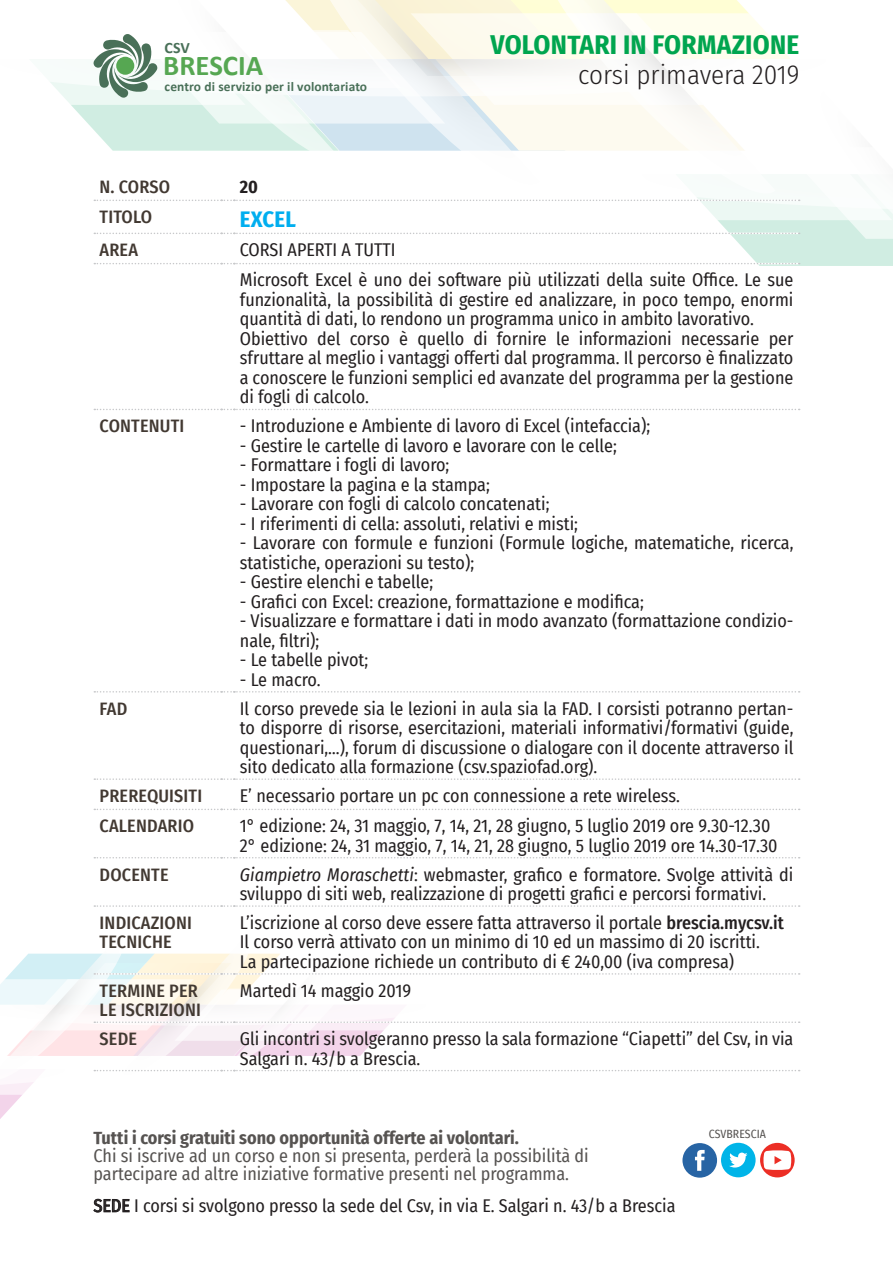
<style>
.page{position:relative;width:893px;height:1263px;background:#fff}
.page>*{position:absolute;margin:0;border:0;box-sizing:border-box;transform-origin:0 0}
.t1{font:700 28.8px "Calibri";color:#56a752}
.t2{font:700 27px "Fira Sans Condensed";letter-spacing:.01em;color:#00a54f}
.t3{font:300 27px "Fira Sans Condensed";color:#231f20}
.t4{font:700 22.5px "Fira Sans Condensed";letter-spacing:.01em;color:#00aeef}
.t5{font:18px/19.5px "Fira Sans Condensed";color:#231f20}
.t6{font:18px/18px "Fira Sans Condensed";color:#565351}
.t7{font:500 18px/19.5px "Fira Sans Condensed";letter-spacing:.01em;color:#423932}
.t8{font:700 18px "Fira Sans Condensed";color:#565351}
.t9{font:700 18px "Fira Sans Condensed";color:#231f20}
.t10{font:700 15.9px "Calibri";color:#497058}
.t11{font:700 13.5px "Calibri";letter-spacing:.01em;color:#497058}
.t12{font:11.7px "Fira Sans Condensed";letter-spacing:.01em;color:#565351}
.s1{font-style:italic}
.s2{font-weight:500}
</style>
<div class="page">
<svg style="left:94px;top:409px;width:706px;height:1px"></svg>
<svg style="left:94px;top:691px;width:706px;height:1px"></svg>
<svg style="left:94px;top:778px;width:706px;height:2px"></svg>
<svg style="left:94px;top:809px;width:706px;height:1px"></svg>
<svg style="left:94px;top:857px;width:706px;height:1px"></svg>
<svg style="left:94px;top:905px;width:706px;height:2px"></svg>
<svg style="left:0;top:953px;width:800px;height:166px"></svg>
<svg style="left:50px;top:0;width:843px;height:266px"></svg>
<svg style="left:93px;top:1198px;width:37px;height:15px"></svg>
<div style="left:721px;top:1143px;width:35px;height:34px;background:#00b4e8;border-radius:17px"></div>
<svg style="left:729px;top:1152px;width:18px;height:15px"></svg>
<div style="left:682px;top:1143px;width:35px;height:35px;background:#2764a4;border-radius:50%"></div>
<svg style="left:695px;top:1150px;width:10px;height:21px"></svg>
<div style="left:760px;top:1143px;width:35px;height:34px;background:#ec2e25;border-radius:17px"></div>
<svg style="left:763px;top:1150px;width:28px;height:20px"></svg>
<p class="t10" style="left:165px;top:38px;width:27px">CSV</p>
<p class="t11" style="left:165px;top:78px;width:204px">centro di servizio per il volontariato</p>
<h1 class="t1" style="left:163px;top:47px;width:101px">BRESCIA</h1>
<h2 class="t2" style="left:490px;top:22px;width:310px">VOLONTARI IN FORMAZIONE</h2>
<h2 class="t3" style="left:578px;top:56px;width:223px">corsi primavera 2019</h2>
<p class="t7" style="left:100px;top:176px;width:72px">N. CORSO</p>
<p class="t9" style="left:240px;top:172px;width:20px">20</p>
<p class="t7" style="left:100px;top:206px;width:54px">TITOLO</p>
<p class="t4" style="left:240px;top:201px;width:58px">EXCEL</p>
<p class="t7" style="left:100px;top:239px;width:40px">AREA</p>
<p class="t5" style="left:240px;top:240px;width:157px">CORSI APERTI A TUTTI</p>
<p class="t5" style="left:240px;top:270px;width:555px;text-align:justify">Microsoft Excel è uno dei software più utilizzati della suite Office. Le sue funzionalità, la possibilità di gestire ed analizzare, in poco tempo, enormi quantità di dati, lo rendono un programma unico in ambito lavorativo.</p>
<p class="t5" style="left:240px;top:328px;width:555px;text-align:justify">Obiettivo del corso è quello di fornire le informazioni necessarie per sfruttare al meglio i vantaggi offerti dal programma. Il percorso è finalizzato a conoscere le funzioni semplici ed avanzate del programma per la gestione di fogli di calcolo.</p>
<p class="t7" style="left:100px;top:415px;width:86px">CONTENUTI</p>
<p class="t5" style="left:240px;top:416px;width:412px">- Introduzione e Ambiente di lavoro di Excel (intefaccia);</p>
<p class="t5" style="left:240px;top:435px;width:378px">- Gestire le cartelle di lavoro e lavorare con le celle;</p>
<p class="t5" style="left:240px;top:455px;width:211px">- Formattare i fogli di lavoro;</p>
<p class="t5" style="left:240px;top:474px;width:251px">- Impostare la pagina e la stampa;</p>
<p class="t5" style="left:240px;top:494px;width:311px">- Lavorare con fogli di calcolo concatenati;</p>
<p class="t5" style="left:240px;top:513px;width:340px">- I riferimenti di cella: assoluti, relativi e misti;</p>
<p class="t5" style="left:240px;top:533px;width:555px">- Lavorare con formule e funzioni (Formule logiche, matematiche, ricerca, statistiche, operazioni su testo);</p>
<p class="t5" style="left:240px;top:572px;width:195px">- Gestire elenchi e tabelle;</p>
<p class="t5" style="left:240px;top:591px;width:406px">- Grafici con Excel: creazione, formattazione e modifica;</p>
<p class="t5" style="left:240px;top:611px;width:555px">- Visualizzare e formattare i dati in modo avanzato (formattazione condizio&shy;nale, filtri);</p>
<p class="t5" style="left:240px;top:650px;width:130px">- Le tabelle pivot;</p>
<p class="t5" style="left:240px;top:669px;width:82px">- Le macro.</p>
<p class="t7" style="left:100px;top:698px;width:29px">FAD</p>
<p class="t5" style="left:240px;top:698px;width:555px;text-align:justify">Il corso prevede sia le lezioni in aula sia la FAD. I corsisti potranno pertan&shy;to disporre di risorse, esercitazioni, materiali informativi/formativi (guide, questionari,…), forum di discussione o dialogare con il docente attraverso il sito dedicato alla formazione (csv.spaziofad.org).</p>
<p class="t7" style="left:100px;top:785px;width:104px">PREREQUISITI</p>
<p class="t5" style="left:240px;top:785px;width:442px">E’ necessario portare un pc con connessione a rete wireless.</p>
<p class="t7" style="left:100px;top:815px;width:96px">CALENDARIO</p>
<p class="t5" style="left:240px;top:816px;width:532px">1° edizione: 24, 31 maggio, 7, 14, 21, 28 giugno, 5 luglio 2019 ore 9.30-12.30</p>
<p class="t5" style="left:240px;top:835px;width:539px">2° edizione: 24, 31 maggio, 7, 14, 21, 28 giugno, 5 luglio 2019 ore 14.30-17.30</p>
<p class="t7" style="left:100px;top:864px;width:70px">DOCENTE</p>
<p class="t5" style="left:240px;top:864px;width:555px"><span class="s1">Giampietro Moraschetti</span>: webmaster, grafico e formatore. Svolge attività di sviluppo di siti web, realizzazione di progetti grafici e percorsi formativi.</p>
<p class="t7" style="left:100px;top:912px;width:94px">INDICAZIONI</p>
<p class="t7" style="left:100px;top:931px;width:74px">TECNICHE</p>
<p class="t5" style="left:240px;top:912px;width:546px">L’iscrizione al corso deve essere fatta attraverso il portale <span class="s2">brescia.mycsv.it</span></p>
<p class="t5" style="left:240px;top:932px;width:522px">Il corso verrà attivato con un minimo di 10 ed un massimo di 20 iscritti.</p>
<p class="t5" style="left:240px;top:951px;width:496px">La partecipazione richiede un contributo di € 240,00 (iva compresa)</p>
<p class="t7" style="left:100px;top:980px;width:103px">TERMINE PER<br>LE ISCRIZIONI</p>
<p class="t5" style="left:240px;top:980px;width:173px">Martedì 14 maggio 2019</p>
<p class="t7" style="left:100px;top:1028px;width:39px">SEDE</p>
<p class="t5" style="left:240px;top:1028px;width:555px">Gli incontri si svolgeranno presso la sala formazione “Ciapetti” del Csv, in via<br>Salgari n. 43/b a Brescia.</p>
<p class="t8" style="left:94px;top:1122px;width:427px">Tutti i corsi gratuiti sono opportunità offerte ai volontari.</p>
<p class="t6" style="left:94px;top:1146px;width:497px">Chi si iscrive ad un corso e non si presenta, perderà la possibilità di partecipare ad altre iniziative formative presenti nel programma.</p>
<p class="t5" style="left:94px;top:1195px;width:583px">SEDE I corsi si svolgono presso la sede del Csv, in via E. Salgari n. 43/b a Brescia</p>
<p class="t12" style="left:709px;top:1125px;width:59px">CSVBRESCIA</p>
</div>
